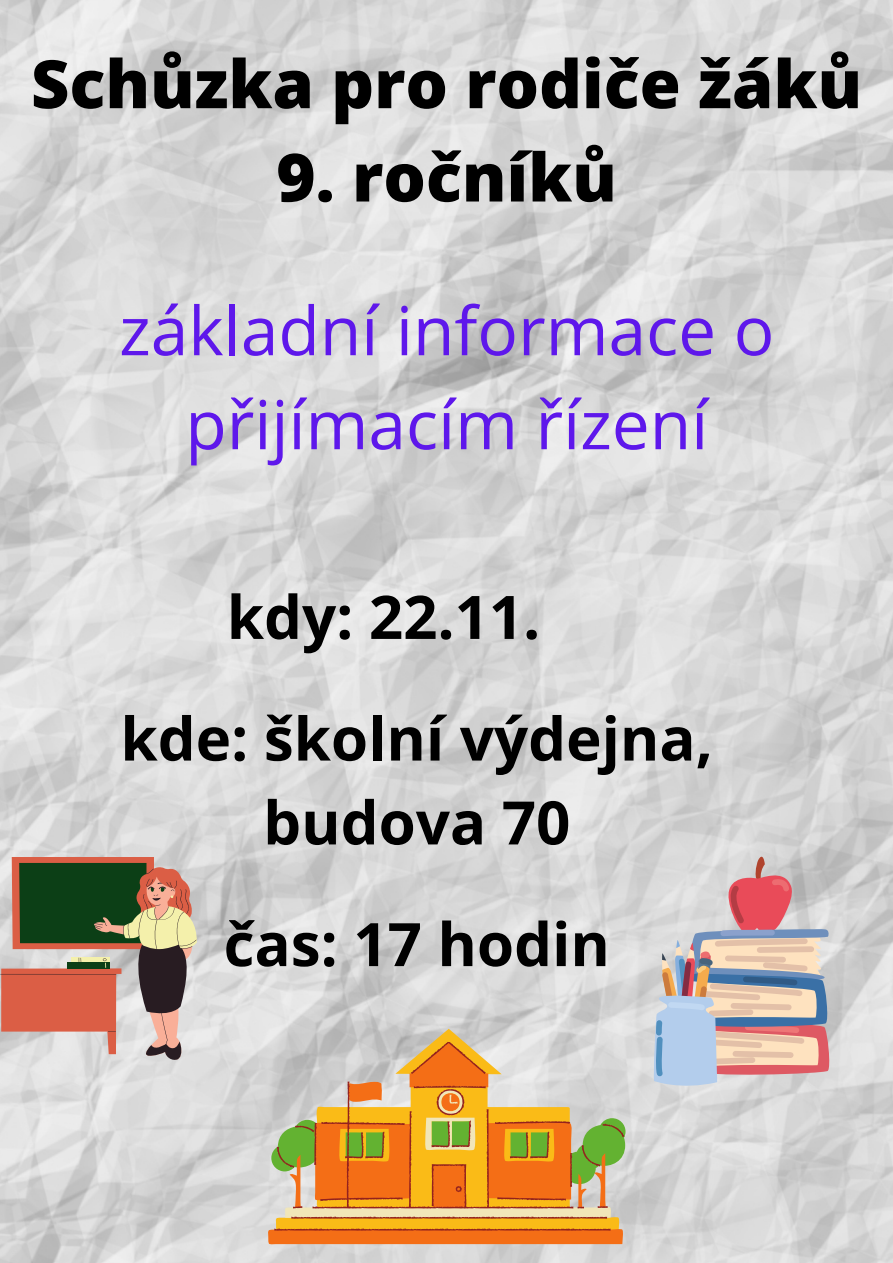
<style>
.page{position:relative;width:893px;height:1263px;background:#fff}
.page>*{position:absolute;margin:0;border:0;box-sizing:border-box;transform-origin:0 0}
.t1{font:67.5px/94px "Open Sans";color:#5e17eb;text-align:center}
.t2{font:800 66.68px "Open Sans";color:#000}
.t3{font:700 60px/121.6px "Open Sans";color:#000}
</style>
<div class="page">
<img style="left:0;top:0;width:893px;height:1263px">
<svg style="left:274px;top:1029px;width:346px;height:12px;background:#d0cdc6"></svg>
<svg style="left:268px;top:1042px;width:355px;height:202px;background:#ed823b"></svg>
<svg style="left:274px;top:1041px;width:350px;height:190px;background:#d7ab64"></svg>
<svg style="left:653px;top:853px;width:178px;height:238px;background:#cab7b9"></svg>
<svg style="left:0;top:857px;width:197px;height:204px;background:#9d826d"></svg>
<p class="t2" style="left:31px;top:37px;width:832px">Schůzka pro rodiče žáků</p>
<p class="t2" style="left:276px;top:130px;width:342px">9. ročníků</p>
<p class="t1" style="left:119px;top:282px;width:657px">základní informace o přijímacím řízení</p>
<p class="t3" style="left:120px;top:555px;width:594px;text-indent:106px">kdy: 22.11.<br>kde: školní výdejna,</p>
<p class="t3" style="left:224px;top:760px;width:388px;text-align:center">budova 70 čas: 17 hodin</p>
</div>
